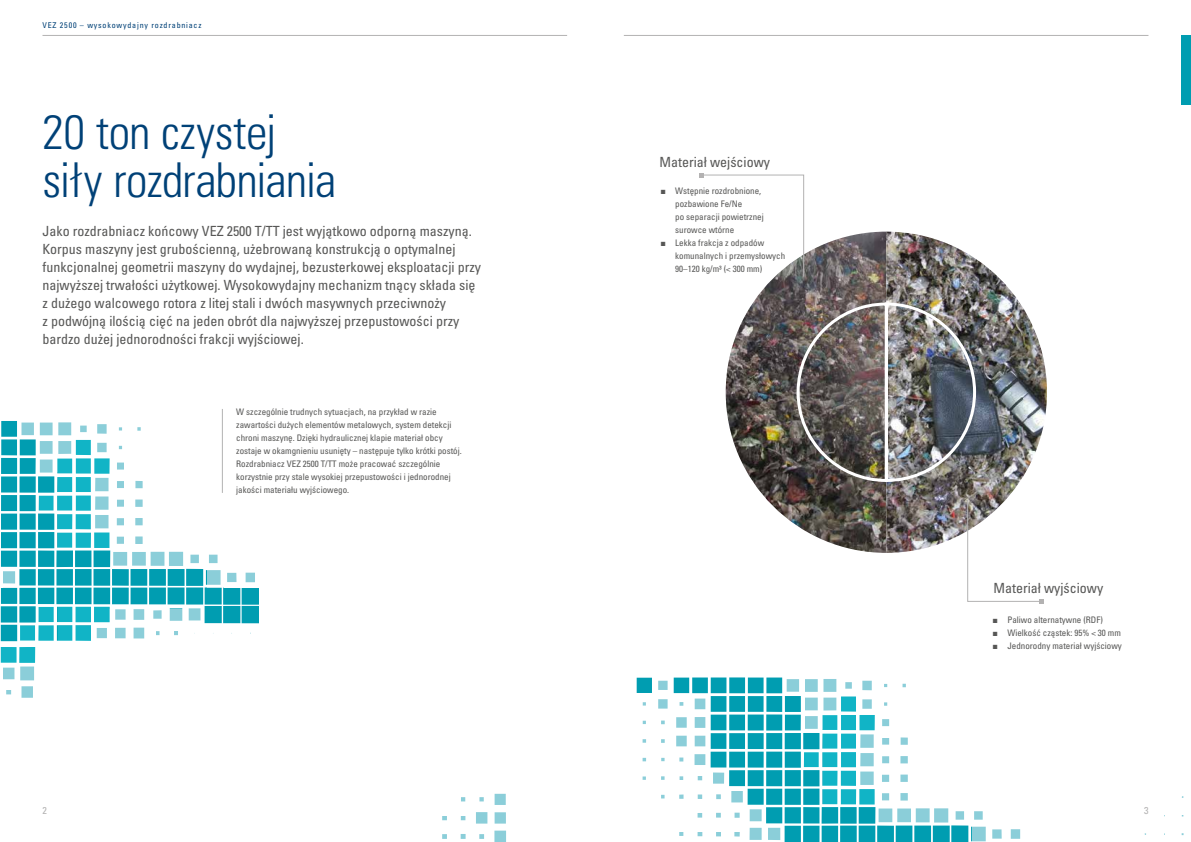
<style>
.page{position:relative;width:1191px;height:842px;background:#fff}
.page>*{position:absolute;margin:0;border:0;box-sizing:border-box;transform-origin:0 0}
.t1{font:300 condensed 48px/47.7px "Univers LT Pro";letter-spacing:-.015em;color:#004177}
.t2{font:condensed 14px/18px "Univers LT Pro";color:#575756}
.t3{font:condensed 10px "Univers LT Pro";color:#b3b2b2}
.t4{font:condensed 9px/13px "Univers LT Pro";color:#575756}
.t5{font:condensed 8px "Univers LT Pro";letter-spacing:.1em;color:#004177}
.s1{font-family:"Arial Narrow";font-stretch:normal}
</style>
<div class="page">
<div style="left:784px;top:826px;width:17px;height:16px;background:#009db1"></div>
<div style="left:803px;top:826px;width:16px;height:16px;background:#009db1"></div>
<div style="left:821px;top:826px;width:17px;height:16px;background:#009db1"></div>
<div style="left:840px;top:826px;width:16px;height:16px;background:#009db1"></div>
<div style="left:858px;top:826px;width:17px;height:16px;background:#009db1"></div>
<img style="left:636px;top:677px;width:547px;height:147px">
<img style="left:725px;top:232px;width:322px;height:321px">
<img style="left:795px;top:301px;width:182px;height:182px">
<div style="left:205px;top:606px;width:17px;height:17px;background:#009db1"></div>
<div style="left:223px;top:606px;width:17px;height:17px;background:#009db1"></div>
<div style="left:242px;top:606px;width:17px;height:17px;background:#009db1"></div>
<img style="left:1px;top:421px;width:258px;height:201px">
<img style="left:442px;top:794px;width:64px;height:48px">
<svg style="left:699px;top:173px;width:105px;height:104px"></svg>
<svg style="left:967px;top:499px;width:76px;height:105px"></svg>
<hr style="left:222px;top:409px;width:1px;height:84px;background:#b3b2b2">
<hr style="left:42px;top:35px;width:525px;height:1px;background:#b3b2b2">
<hr style="left:624px;top:35px;width:524px;height:1px;background:#b3b2b2">
<div style="left:1181px;top:35px;width:10px;height:70px;background:#009db1"></div>
<p class="t5" style="left:43px;top:20px;width:160px">VEZ 2500 – wysokowydajny rozdrabniacz</p>
<h1 class="t1" style="left:43px;top:106px;width:295px">20 ton czystej siły rozdrabniania</h1>
<p class="t2" style="left:42px;top:222px;width:440px">Jako rozdrabniacz końcowy VEZ 2500 T/TT jest wyjątkowo odporną maszyną.<br>Korpus maszyny jest grubościenną, użebrowaną konstrukcją o optymalnej funkcjonalnej geometrii maszyny do wydajnej, bezusterkowej eksploatacji przy najwyższej trwałości użytkowej. Wysokowydajny mechanizm tnący składa się z dużego walcowego rotora z litej stali i dwóch masywnych przeciwnoży<br>z podwójną ilością cięć na jeden obrót dla najwyższej przepustowości przy bardzo dużej jednorodności frakcji wyjściowej.</p>
<p class="t4" style="left:236px;top:405px;width:227px">W szczególnie trudnych sytuacjach, na przykład w razie zawartości dużych elementów metalowych, system detekcji chroni maszynę. Dzięki hydraulicznej klapie materiał obcy zostaje w okamgnieniu usunięty – następuje tylko krótki postój.<br>Rozdrabniacz VEZ 2500 T/TT może pracować szczególnie korzystnie przy stale wysokiej przepustowości i jednorodnej jakości materiału wyjściowego.</p>
<h2 class="t2" style="left:659px;top:152px;width:112px">Materiał wejściowy</h2>
<p class="t4" style="left:675px;top:184px;width:90px;text-indent:-14px"><span class="s1">■</span> Wstępnie rozdrobnione, pozbawione Fe/Ne<br>po separacji powietrznej surowce wtórne</p>
<p class="t4" style="left:675px;top:236px;width:111px;text-indent:-14px"><span class="s1">■</span> Lekka frakcja z odpadów komunalnych i przemysłowych<br>90–120 kg/m³ (&lt; 300 mm)</p>
<h2 class="t2" style="left:993px;top:578px;width:111px">Materiał wyjściowy</h2>
<p class="t4" style="left:993px;top:613px;width:111px"><span class="s1">■</span> Paliwo alternatywne (RDF)</p>
<p class="t4" style="left:993px;top:626px;width:129px"><span class="s1">■</span> Wielkość cząstek: 95% &lt; 30 mm</p>
<p class="t4" style="left:993px;top:639px;width:130px"><span class="s1">■</span> Jednorodny materiał wyjściowy</p>
<p class="t3" style="left:42px;top:804px;width:6px">2</p>
<p class="t3" style="left:1144px;top:804px;width:6px">3</p>
</div>
